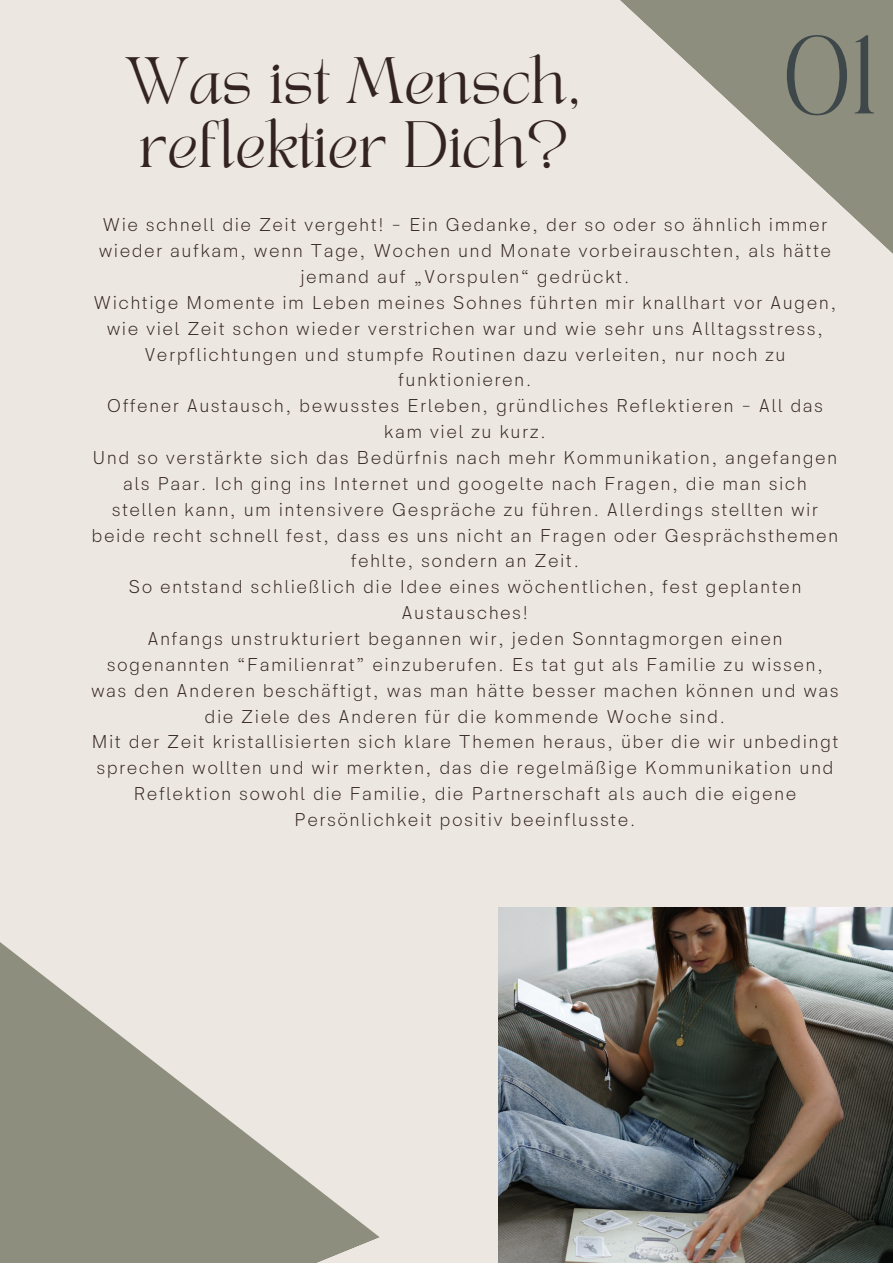
<style>
.page{position:relative;width:893px;height:1264px;background:#fff}
.page>*{position:absolute;margin:0;border:0;box-sizing:border-box;transform-origin:0 0}
.t1{font:76.35px "TANAEGEAN";color:#3e484a}
.t2{font:45.75px/64.1px "TANAEGEAN";color:#332322;text-align:center}
.t3{font:300 18.75px/25.8px "HK Sentiments";letter-spacing:.075em;color:#332322;text-align:center}
</style>
<div class="page">
<div style="left:0;top:0;width:892px;height:1262px;background:#ece7e1"></div>
<svg style="left:620px;top:0;width:272px;height:253px"></svg>
<svg style="left:0;top:942px;width:380px;height:320px;fill:#8e8e7e"></svg>
<img style="left:498px;top:907px;width:394px;height:355px">
<h2 class="t2" style="left:125px;top:56px;width:458px">Was ist Mensch, reflektier Dich?</h2>
<h1 class="t1" style="left:782px;top:32px;width:96px">01</h1>
<p class="t3" style="left:91px;top:213px;width:749px">Wie schnell die Zeit vergeht! – Ein Gedanke, der so oder so ähnlich immer wieder aufkam, wenn Tage, Wochen und Monate vorbeirauschten, als hätte jemand auf „Vorspulen“ gedrückt.<br>Wichtige Momente im Leben meines Sohnes führten mir knallhart vor Augen, wie viel Zeit schon wieder verstrichen war und wie sehr uns Alltagsstress, Verpflichtungen und stumpfe Routinen dazu verleiten, nur noch zu funktionieren.<br>Offener Austausch, bewusstes Erleben, gründliches Reflektieren – All das kam viel zu kurz.<br>Und so verstärkte sich das Bedürfnis nach mehr Kommunikation, angefangen als Paar. Ich ging ins Internet und googelte nach Fragen, die man sich stellen kann, um intensivere Gespräche zu führen. Allerdings stellten wir beide recht schnell fest, dass es uns nicht an Fragen oder Gesprächsthemen fehlte, sondern an Zeit.<br>So entstand schließlich die Idee eines wöchentlichen, fest geplanten Austausches!<br>Anfangs unstrukturiert begannen wir, jeden Sonntagmorgen einen sogenannten “Familienrat” einzuberufen. Es tat gut als Familie zu wissen, was den Anderen beschäftigt, was man hätte besser machen können und was die Ziele des Anderen für die kommende Woche sind.<br>Mit der Zeit kristallisierten sich klare Themen heraus, über die wir unbedingt sprechen wollten und wir merkten, das die regelmäßige Kommunikation und Reflektion sowohl die Familie, die Partnerschaft als auch die eigene Persönlichkeit positiv beeinflusste.</p>
</div>
